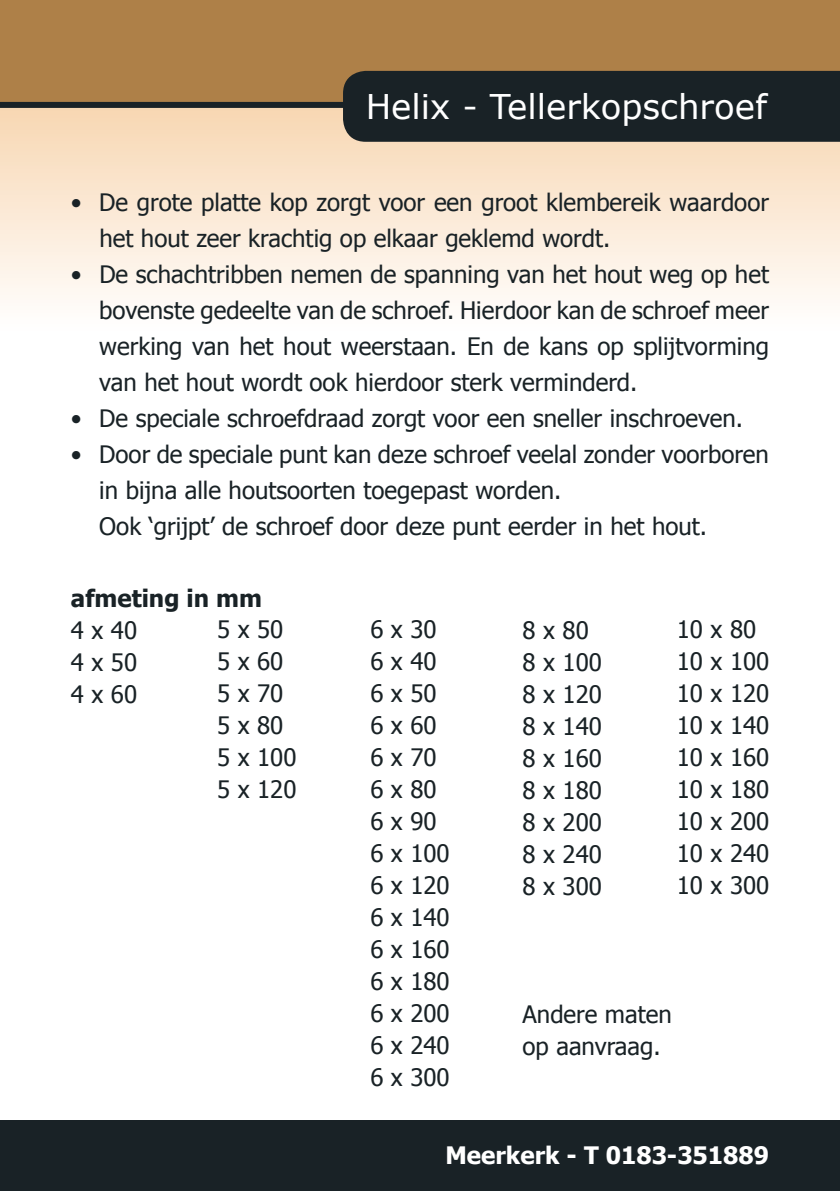
<style>
.page{position:relative;width:840px;height:1191px;background:#fff}
.page>*{position:absolute;margin:0;border:0;box-sizing:border-box;transform-origin:0 0}
.t1{font:34px "Verdana";color:#fff}
.t2{font:24px/32px "Tahoma";color:#192226}
.t3{font:700 24px "Tahoma";color:#fff}
.t4{font:700 24px "Tahoma";color:#192226}
</style>
<div class="page">
<div style="left:0;top:0;width:839px;height:106px;background:#ae8048"></div>
<div style="left:0;top:106px;width:839px;height:227px;background:linear-gradient(to bottom,#f7d7b2,#fff)"></div>
<div style="left:0;top:102px;width:473px;height:6px;background:#192226"></div>
<div style="left:0;top:1120px;width:839px;height:71px;background:#192226"></div>
<div style="left:343px;top:71px;width:496px;height:71px;background:#192226"></div>
<h1 class="t1" style="left:365px;top:85px;width:402px">Helix - Tellerkopschroef</h1>
<p class="t2" style="left:99px;top:183px;width:670px;line-height:36px;text-indent:-28px">• De grote platte kop zorgt voor een groot klembereik waardoor het hout zeer krachtig op elkaar geklemd wordt.</p>
<p class="t2" style="left:99px;top:255px;width:670px;line-height:36px;text-align:justify;text-indent:-28px">• De schachtribben nemen de spanning van het hout weg op het bovenste gedeelte van de schroef. Hierdoor kan de schroef meer werking van het hout weerstaan. En de kans op splijtvorming van het hout wordt ook hierdoor sterk verminderd.</p>
<p class="t2" style="left:71px;top:401px;width:673px">• De speciale schroefdraad zorgt voor een sneller inschroeven.</p>
<p class="t2" style="left:99px;top:435px;width:670px;line-height:36px;text-indent:-28px">• Door de speciale punt kan deze schroef veelal zonder voorboren in bijna alle houtsoorten toegepast worden.<br>Ook ‘grijpt’ de schroef door deze punt eerder in het hout.</p>
<p class="t4" style="left:71px;top:582px;width:192px">afmeting in mm</p>
<p class="t2" style="left:71px;top:613px;width:68px;text-align:justify">4 x 40<br>4 x 50<br>4 x 60</p>
<p class="t2" style="left:217px;top:612px;width:81px">5 x 50<br>5 x 60<br>5 x 70<br>5 x 80<br>5 x 100<br>5 x 120</p>
<p class="t2" style="left:370px;top:612px;width:81px">6 x 30<br>6 x 40<br>6 x 50<br>6 x 60<br>6 x 70<br>6 x 80<br>6 x 90<br>6 x 100<br>6 x 120<br>6 x 140<br>6 x 160<br>6 x 180<br>6 x 200<br>6 x 240<br>6 x 300</p>
<p class="t2" style="left:522px;top:613px;width:81px">8 x 80<br>8 x 100<br>8 x 120<br>8 x 140<br>8 x 160<br>8 x 180<br>8 x 200<br>8 x 240<br>8 x 300</p>
<p class="t2" style="left:522px;top:997px;width:151px">Andere maten op aanvraag.</p>
<p class="t2" style="left:676px;top:612px;width:94px">10 x 80<br>10 x 100<br>10 x 120<br>10 x 140<br>10 x 160<br>10 x 180<br>10 x 200<br>10 x 240<br>10 x 300</p>
<p class="t3" style="left:445px;top:1138px;width:325px">Meerkerk - T 0183-351889</p>
</div>
